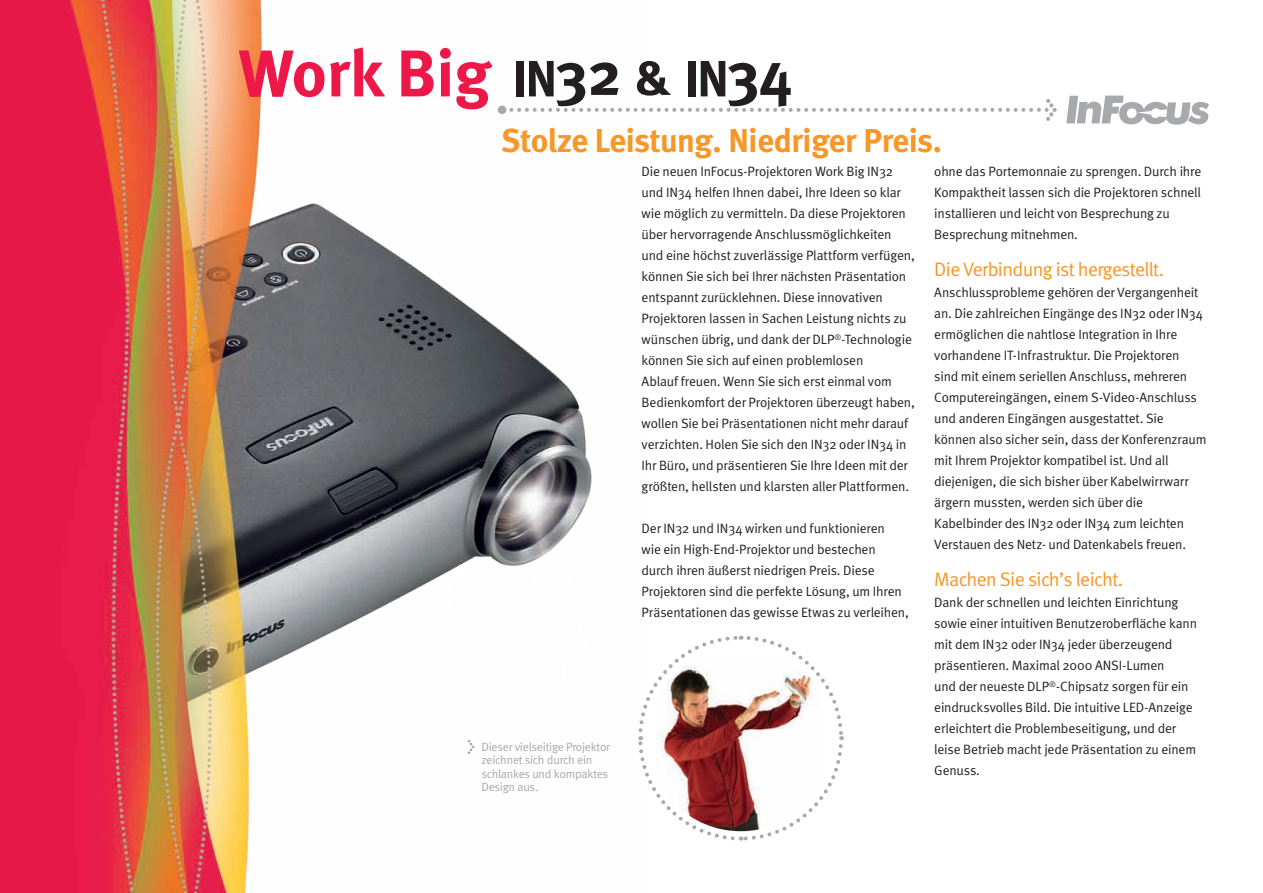
<style>
.page{position:relative;width:1263px;height:893px;background:#fff}
.page>*{position:absolute;margin:0;border:0;box-sizing:border-box;transform-origin:0 0}
.t1{font:700 66px "Meta";color:#ed1748}
.t2{font:700 33px "Meta";letter-spacing:-.015em;color:#f79727}
.t3{font:19.5px "Meta Normal";letter-spacing:-.03em;color:#f79727}
.t4{font:13.5px/21px "Meta Normal";letter-spacing:-.015em;color:#231f20}
.t5{font:12px/13.5px "Meta Normal";letter-spacing:-.02em;color:#a8a9ad}
.s1{font-family:"Meta Bold Caps";font-weight:400;font-size:51px;color:#231f20}
.s2{font-size:61.5px;color:#231f20}
</style>
<div class="page">
<img style="left:0;top:0;width:592px;height:893px">
<svg style="left:468px;top:740px;width:6px;height:14px"></svg>
<svg style="left:638px;top:635px;width:206px;height:206px"></svg>
<div style="left:498px;top:106px;width:8px;height:8px;background:#a8a9ad;border-radius:50%"></div>
<svg style="left:504px;top:99px;width:553px;height:22px"></svg>
<svg style="left:1066px;top:96px;width:143px;height:29px"></svg>
<h1 class="t1" style="left:239px;top:35px;width:555px">Work Big <span class="s1">IN</span><span class="s2">32</span> <span class="s1">&amp; IN</span><span class="s2">34</span></h1>
<h2 class="t2" style="left:501px;top:121px;width:442px">Stolze Leistung. Niedriger Preis.</h2>
<p class="t5" style="left:481px;top:740px;width:130px">Dieser vielseitige Projektor zeichnet sich durch ein schlankes und kompaktes<br>Design aus.</p>
<p class="t4" style="left:642px;top:161px;width:275px">Die neuen InFocus-Projektoren Work Big IN32 und IN34 helfen Ihnen dabei, Ihre Ideen so klar wie möglich zu vermitteln. Da diese Projektoren über hervorragende Anschlussmöglichkeiten und eine höchst zuverlässige Plattform verfügen, können Sie sich bei Ihrer nächsten Präsentation entspannt zurücklehnen. Diese innovativen Projektoren lassen in Sachen Leistung nichts zu wünschen übrig, und dank der DLP<sup>®</sup>-Technologie können Sie sich auf einen problemlosen<br>Ablauf freuen. Wenn Sie sich erst einmal vom Bedienkomfort der Projektoren überzeugt haben, wollen Sie bei Präsentationen nicht mehr darauf verzichten. Holen Sie sich den IN32 oder IN34 in Ihr Büro, und präsentieren Sie Ihre Ideen mit der größten, hellsten und klarsten aller Plattformen.</p>
<p class="t4" style="left:642px;top:518px;width:269px">Der IN32 und IN34 wirken und funktionieren<br>wie ein High-End-Projektor und bestechen durch ihren äußerst niedrigen Preis. Diese Projektoren sind die perfekte Lösung, um Ihren Präsentationen das gewisse Etwas zu verleihen,</p>
<p class="t4" style="left:934px;top:161px;width:268px">ohne das Portemonnaie zu sprengen. Durch ihre Kompaktheit lassen sich die Projektoren schnell installieren und leicht von Besprechung zu Besprechung mitnehmen.</p>
<h3 class="t3" style="left:934px;top:258px;width:231px">Die Verbindung ist hergestellt.</h3>
<p class="t4" style="left:934px;top:282px;width:274px">Anschlussprobleme gehören der Vergangenheit an. Die zahlreichen Eingänge des IN32 oder IN34 ermöglichen die nahtlose Integration in Ihre vorhandene IT-Infrastruktur. Die Projektoren sind mit einem seriellen Anschluss, mehreren Computereingängen, einem S-Video-Anschluss und anderen Eingängen ausgestattet. Sie können also sicher sein, dass der Konferenzraum mit Ihrem Projektor kompatibel ist. Und all diejenigen, die sich bisher über Kabelwirrwarr ärgern mussten, werden sich über die Kabelbinder des IN32 oder IN34 zum leichten Verstauen des Netz- und Datenkabels freuen.</p>
<h3 class="t3" style="left:934px;top:568px;width:190px">Machen Sie sich’s leicht.</h3>
<p class="t4" style="left:934px;top:592px;width:264px">Dank der schnellen und leichten Einrichtung sowie einer intuitiven Benutzeroberfläche kann mit dem IN32 oder IN34 jeder überzeugend präsentieren. Maximal 2000 ANSI-Lumen<br>und der neueste DLP<sup>®</sup>-Chipsatz sorgen für ein eindrucksvolles Bild. Die intuitive LED-Anzeige erleichtert die Problembeseitigung, und der leise Betrieb macht jede Präsentation zu einem Genuss.</p>
</div>
